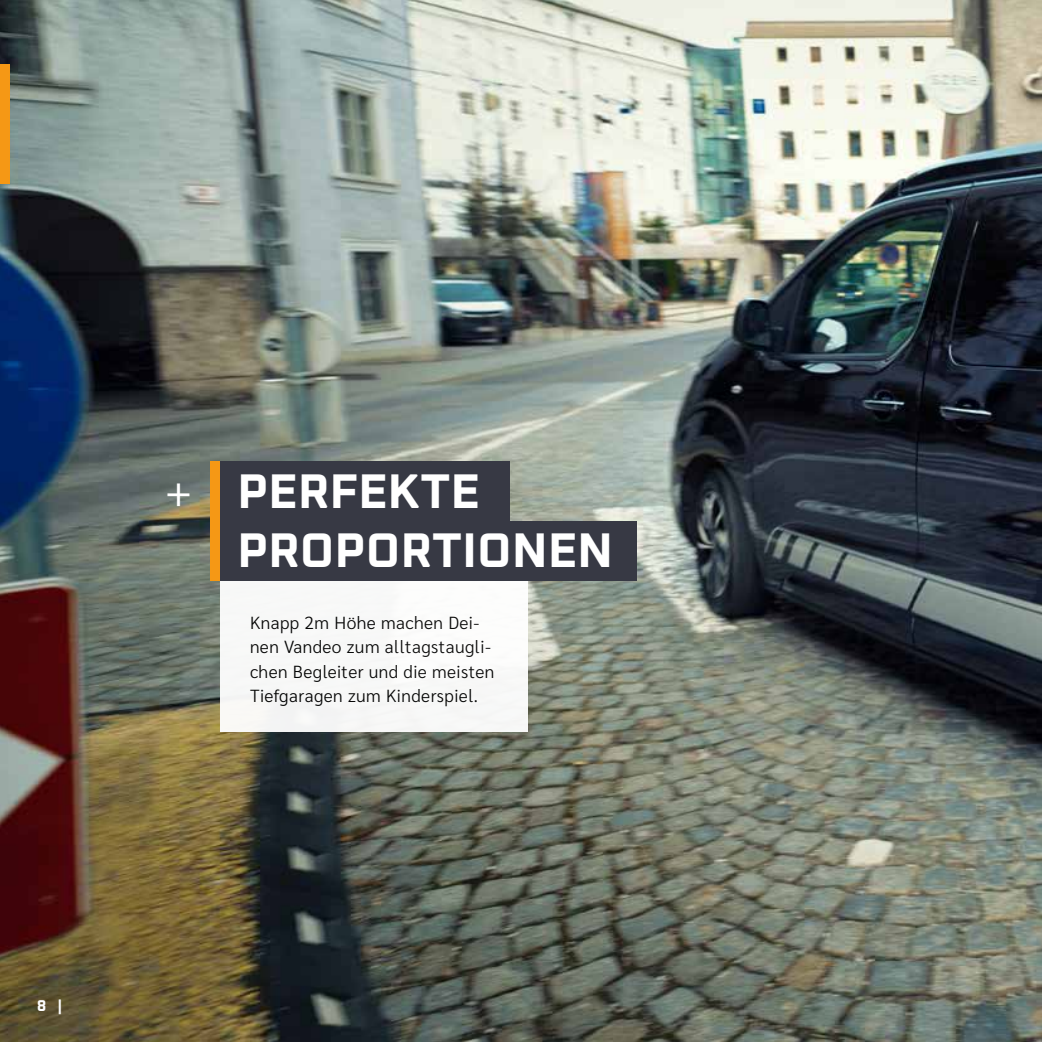
<style>
.page{position:relative;width:1042px;height:1042px;background:#fff}
.page>*{position:absolute;margin:0;border:0;box-sizing:border-box;transform-origin:0 0}
.t1{font:700 48.82px/58.6px "Oxanium";color:#fff}
.t2{font:300 48.82px "Oxanium";color:#fff}
.t3{font:300 17.5px/24.5px "Sarabun";letter-spacing:.025em;color:#000}
.t4{font:700 15.75px "Oxanium";color:#fff}
</style>
<div class="page">
<img style="left:0;top:0;width:1042px;height:1042px">
<div style="left:220px;top:580px;width:308px;height:152px;background:#f8f8f8"></div>
<div style="left:220px;top:461px;width:290px;height:60px;background:#373944"></div>
<div style="left:220px;top:521px;width:417px;height:59px;background:#373944"></div>
<div style="left:210px;top:461px;width:10px;height:119px;background:#f59815"></div>
<div style="left:0;top:64px;width:10px;height:119px;background:#f59815"></div>
<h1 class="t2" style="left:164px;top:464px;width:30px">+</h1>
<h1 class="t1" style="left:237px;top:461px;width:378px">PERFEKTE<br>PROPORTIONEN</h1>
<p class="t3" style="left:250px;top:610px;width:246px">Knapp 2m Höhe machen Dei&shy;nen Vandeo zum alltagstaugli&shy;chen Begleiter und die meisten<br>Tiefgaragen zum Kinderspiel.</p>
<p class="t4" style="left:37px;top:996px;width:27px">8 |</p>
</div>
